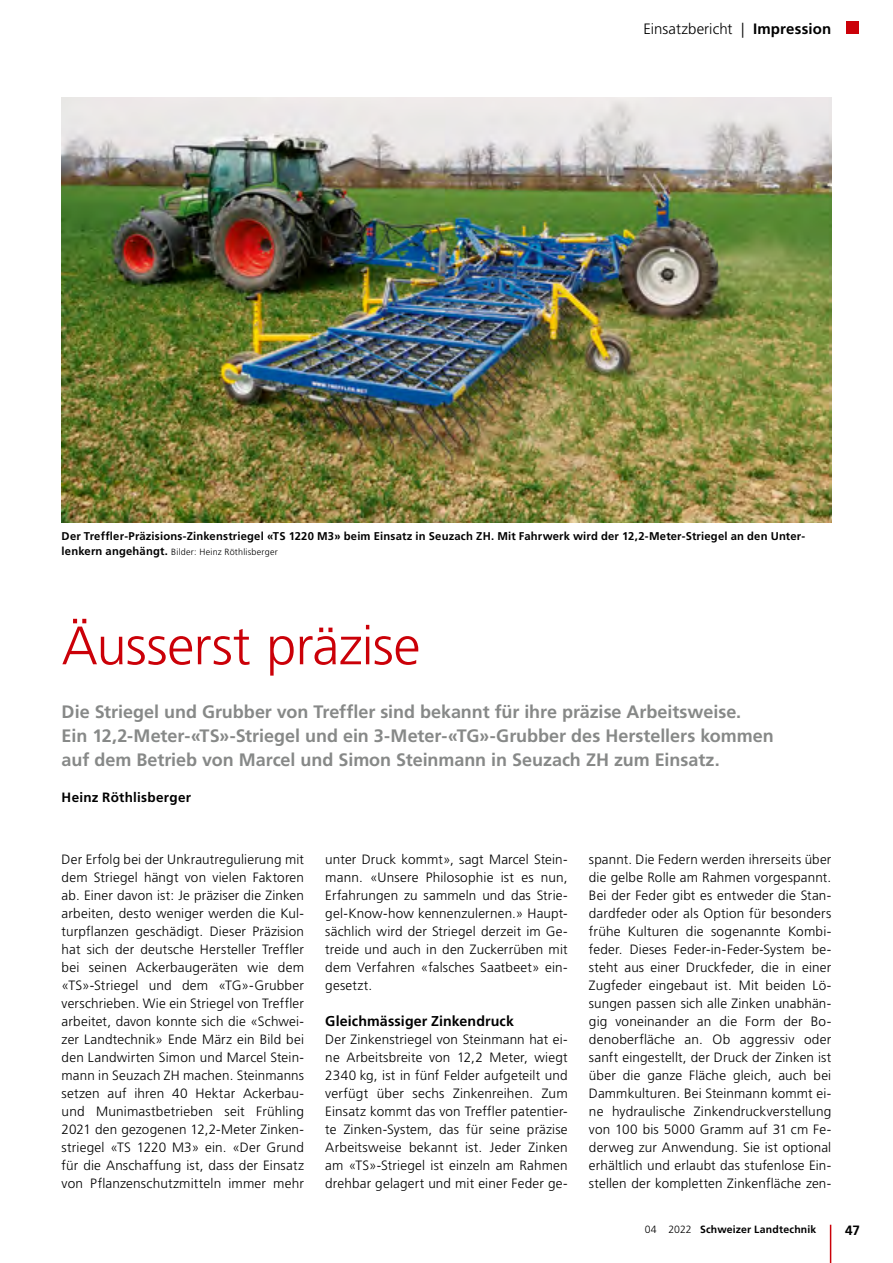
<style>
.page{position:relative;width:893px;height:1263px;background:#fff}
.page>*{position:absolute;margin:0;border:0;box-sizing:border-box;transform-origin:0 0}
.t1{font:300 54px "Frutiger LT Std";letter-spacing:-.015em;color:#cb0008}
.t2{font:700 18px/24px "Frutiger LT Std";color:#878988}
.t3{font:300 15px "Frutiger LT Std";color:#000}
.t4{font:700 14.25px "Frutiger LT Std";letter-spacing:.01em;color:#000}
.t5{font:300 13.5px/18px "Frutiger LT Std";letter-spacing:.015em;color:#000;text-align:justify}
.t6{font:700 13.5px "Frutiger LT Std";letter-spacing:.02em;color:#000}
.t7{font:700 11.25px "Frutiger LT Std";letter-spacing:.015em;color:#000}
.t8{font:700 10.5px "Frutiger LT Std";letter-spacing:.015em;color:#000}
.t9{font:300 9px "Frutiger LT Std";letter-spacing:.025em;color:#000}
.s1{font-weight:700}
.s2{font-weight:700;font-size:11.25px}
.s3{font-weight:300}
</style>
<div class="page">
<div style="left:846px;top:21px;width:13px;height:13px;background:#cb0008"></div>
<hr style="left:830px;top:1225px;width:1px;height:38px;background:#cb0008">
<img style="left:62px;top:98px;width:769px;height:424px">
<p class="t3" style="left:644px;top:20px;width:189px">Einsatzbericht | <span class="s1">Impression</span></p>
<p class="t7" style="left:62px;top:529px;width:744px">Der Treffler-Präzisions-Zinkenstriegel «TS 1220 M3» beim Einsatz in Seuzach ZH. Mit Fahrwerk wird der 12,2-Meter-Striegel an den Unter-</p>
<p class="t9" style="left:62px;top:547px;width:218px"><span class="s2">lenkern angehängt.</span> Bilder: Heinz Röthlisberger</p>
<h1 class="t1" style="left:62px;top:615px;width:360px">Äusserst präzise</h1>
<p class="t2" style="left:62px;top:700px;width:714px">Die Striegel und Grubber von Treffler sind bekannt für ihre präzise Arbeitsweise.<br>Ein 12,2-Meter-«TS»-Striegel und ein 3-Meter-«TG»-Grubber des Herstellers kommen auf dem Betrieb von Marcel und Simon Steinmann in Seuzach ZH zum Einsatz.</p>
<p class="t6" style="left:62px;top:790px;width:131px">Heinz Röthlisberger</p>
<p class="t5" style="left:62px;top:851px;width:244px">Der Erfolg bei der Unkrautregulierung mit dem Striegel hängt von vielen Faktoren ab. Einer davon ist: Je präziser die Zinken arbeiten, desto weniger werden die Kul&shy;turpflanzen geschädigt. Dieser Präzision hat sich der deutsche Hersteller Treffler bei seinen Ackerbaugeräten wie dem «TS»-Striegel und dem «TG»-Grubber verschrieben. Wie ein Striegel von Treffler arbeitet, davon konnte sich die «Schwei&shy;zer Landtechnik» Ende März ein Bild bei den Landwirten Simon und Marcel Stein&shy;mann in Seuzach ZH machen. Steinmanns setzen auf ihren 40 Hektar Ackerbau&shy;und Munimastbetrieben seit Frühling 2021 den gezogenen 12,2-Meter Zinken&shy;striegel «TS 1220 M3» ein. «Der Grund für die Anschaffung ist, dass der Einsatz von Pflanzenschutzmitteln immer mehr</p>
<p class="t5" style="left:325px;top:851px;width:244px">unter Druck kommt», sagt Marcel Stein&shy;mann. «Unsere Philosophie ist es nun, Erfahrungen zu sammeln und das Strie&shy;gel-Know-how kennenzulernen.» Haupt&shy;sächlich wird der Striegel derzeit im Ge&shy;treide und auch in den Zuckerrüben mit dem Verfahren «falsches Saatbeet» ein&shy;gesetzt.</p>
<p class="t4" style="left:325px;top:1013px;width:190px">Gleichmässiger Zinkendruck</p>
<p class="t5" style="left:325px;top:1031px;width:244px">Der Zinkenstriegel von Steinmann hat ei&shy;ne Arbeitsbreite von 12,2 Meter, wiegt 2340 kg, ist in fünf Felder aufgeteilt und verfügt über sechs Zinkenreihen. Zum Einsatz kommt das von Treffler patentier&shy;te Zinken-System, das für seine präzise Arbeitsweise bekannt ist. Jeder Zinken am «TS»-Striegel ist einzeln am Rahmen drehbar gelagert und mit einer Feder ge-</p>
<p class="t5" style="left:589px;top:851px;width:244px">spannt. Die Federn werden ihrerseits über die gelbe Rolle am Rahmen vorgespannt.<br>Bei der Feder gibt es entweder die Stan&shy;dardfeder oder als Option für besonders frühe Kulturen die sogenannte Kombi&shy;feder. Dieses Feder-in-Feder-System be&shy;steht aus einer Druckfeder, die in einer Zugfeder eingebaut ist. Mit beiden Lö&shy;sungen passen sich alle Zinken unabhän&shy;gig voneinander an die Form der Bo&shy;denoberfläche an. Ob aggressiv oder sanft eingestellt, der Druck der Zinken ist über die ganze Fläche gleich, auch bei Dammkulturen. Bei Steinmann kommt ei&shy;ne hydraulische Zinkendruckverstellung von 100 bis 5000 Gramm auf 31 cm Fe&shy;derweg zur Anwendung. Sie ist optional erhältlich und erlaubt das stufenlose Ein&shy;stellen der kompletten Zinkenfläche zen-</p>
<p class="t8" style="left:645px;top:1223px;width:173px"><span class="s3">04 2022</span> Schweizer Landtechnik</p>
<p class="t6" style="left:845px;top:1222px;width:16px">47</p>
</div>
